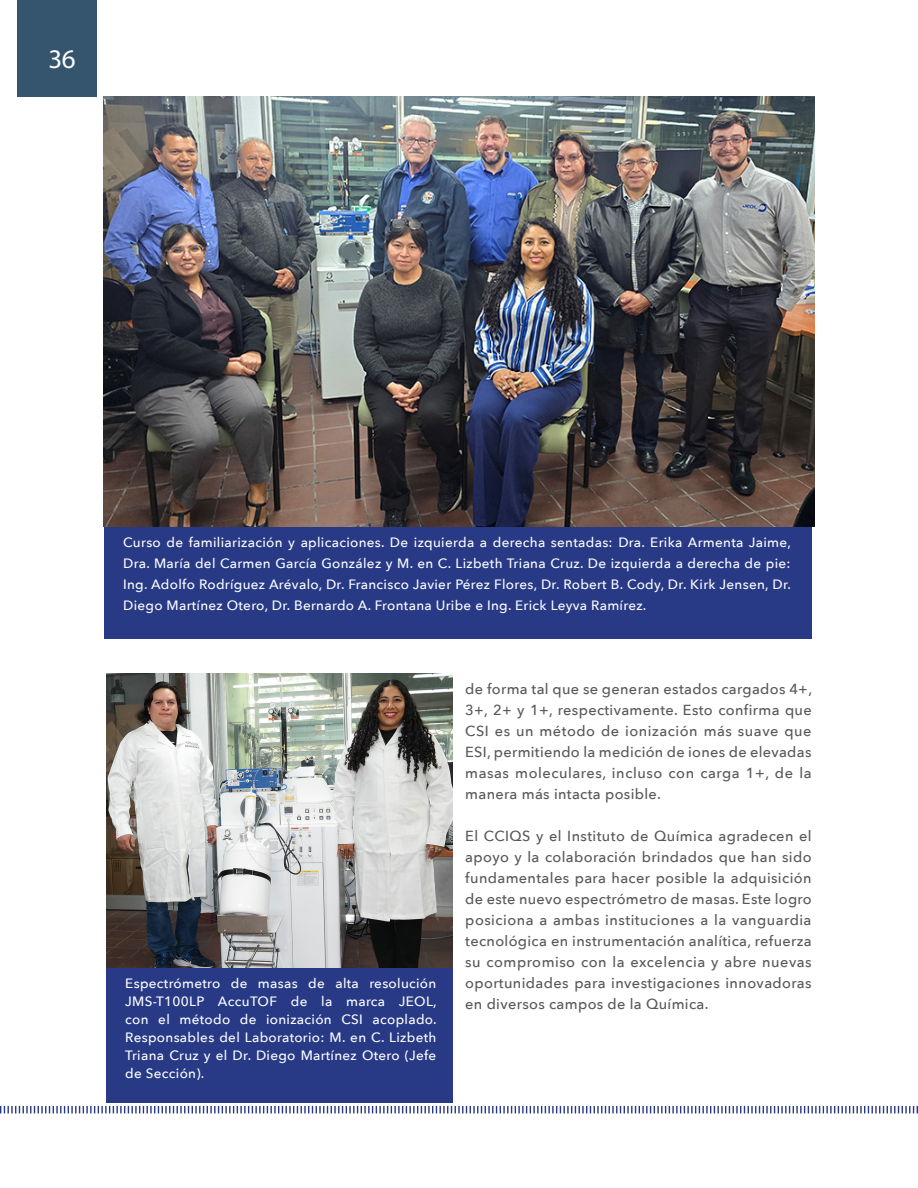
<style>
.page{position:relative;width:918px;height:1188px;background:#fff}
.page>*{position:absolute;margin:0;border:0;box-sizing:border-box;transform-origin:0 0}
.t1{font:27px "Myriad Pro";color:#fff}
.t2{font:500 14.55px/21px "Avenir Next";letter-spacing:.025em;color:#57585a;text-align:justify}
.t3{font:500 13.5px/18px "Avenir Next";letter-spacing:.025em;color:#fbfdfe;text-align:justify}
</style>
<div class="page">
<div style="left:104px;top:521px;width:708px;height:118px;background:#283986"></div>
<div style="left:106px;top:967px;width:347px;height:136px;background:#283986"></div>
<img style="left:104px;top:97px;width:710px;height:429px">
<img style="left:106px;top:673px;width:347px;height:294px">
<svg style="left:0;top:1106px;width:918px;height:8px"></svg>
<div style="left:17px;top:0;width:79px;height:97px;background:#35556f"></div>
<h1 class="t1" style="left:48px;top:42px;width:29px">36</h1>
<p class="t3" style="left:123px;top:532px;width:670px;line-height:21px">Curso de familiarización y aplicaciones. De izquierda a derecha sentadas: Dra. Erika Armenta Jaime, Dra. María del Carmen García González y M. en C. Lizbeth Triana Cruz. De izquierda a derecha de pie:<br>Ing. Adolfo Rodríguez Arévalo, Dr. Francisco Javier Pérez Flores, Dr. Robert B. Cody, Dr. Kirk Jensen, Dr.<br>Diego Martínez Otero, Dr. Bernardo A. Frontana Uribe e Ing. Erick Leyva Ramírez.</p>
<p class="t3" style="left:125px;top:974px;width:313px">Espectrómetro de masas de alta resolución JMS-T100LP AccuTOF de la marca JEOL, con el método de ionización CSI acoplado.<br>Responsables del Laboratorio: M. en C. Lizbeth Triana Cruz y el Dr. Diego Martínez Otero (Jefe de Sección).</p>
<p class="t2" style="left:465px;top:678px;width:348px">de forma tal que se generan estados cargados 4+, 3+, 2+ y 1+, respectivamente. Esto confirma que CSI es un método de ionización más suave que ESI, permitiendo la medición de iones de elevadas masas moleculares, incluso con carga 1+, de la manera más intacta posible.</p>
<p class="t2" style="left:465px;top:825px;width:348px">El CCIQS y el Instituto de Química agradecen el apoyo y la colaboración brindados que han sido fundamentales para hacer posible la adquisición de este nuevo espectrómetro de masas. Este logro posiciona a ambas instituciones a la vanguardia tecnológica en instrumentación analítica, refuerza su compromiso con la excelencia y abre nuevas oportunidades para investigaciones innovadoras en diversos campos de la Química.</p>
</div>
